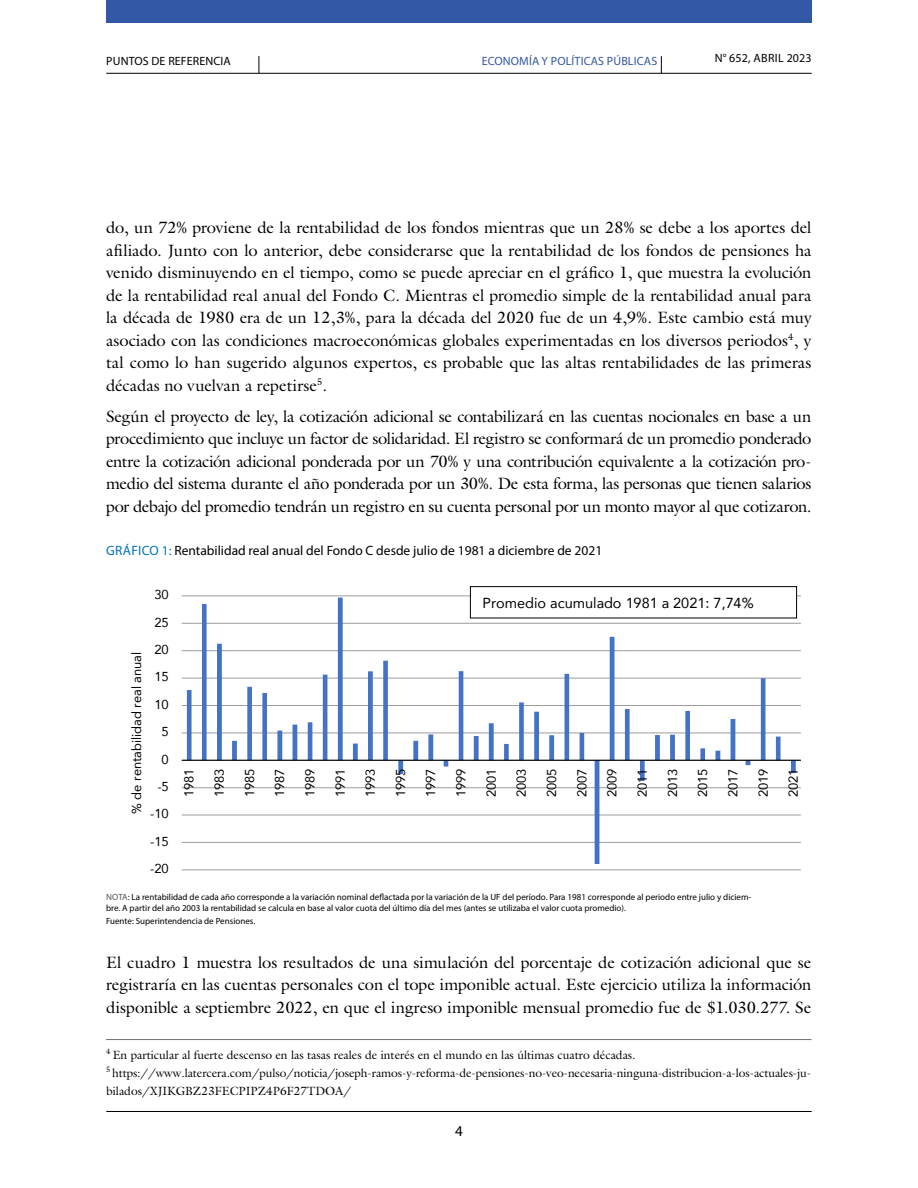
<style>
.page{position:relative;width:918px;height:1188px;background:#fff}
.page>*{position:absolute;margin:0;border:0;box-sizing:border-box;transform-origin:0 0}
.t1{font:16.5px/22.5px "Galliard Pro";letter-spacing:-.01em;color:#000;text-align:justify}
.t2{font:15px "Myriad Pro";color:#000}
.t3{font:14.55px "Avenir";color:#000}
.t4{font:13.5px "Myriad Pro";color:#000}
.t5{font:12.9px "Avenir";letter-spacing:-.005em;color:#000}
.t6{font:12px/18px "Galliard Pro";color:#000}
.t7{font:12px "Myriad Pro";letter-spacing:.01em;color:#000}
.t8{font:12px "Myriad Pro";letter-spacing:.01em;color:#3257a4}
.t9{font:9px/10.8px "Myriad Pro";color:#000}
.s1{color:#0072b8}
.s2{color:#575756}
</style>
<div class="page">
<hr style="left:106px;top:1111px;width:706px;height:1px;background:#000">
<div style="left:106px;top:0;width:706px;height:23px;background:#3257a4"></div>
<hr style="left:106px;top:73px;width:706px;height:1px;background:#000">
<svg style="left:259px;top:56px;width:1px;height:17px"></svg>
<svg style="left:661px;top:56px;width:1px;height:17px"></svg>
<hr style="left:182px;top:869px;width:619px;height:1px;background:#9d9c9c">
<hr style="left:182px;top:842px;width:619px;height:1px;background:#9d9c9c">
<hr style="left:182px;top:815px;width:619px;height:1px;background:#9d9c9c">
<hr style="left:182px;top:787px;width:619px;height:1px;background:#9d9c9c">
<hr style="left:182px;top:733px;width:619px;height:1px;background:#9d9c9c">
<hr style="left:182px;top:705px;width:619px;height:1px;background:#9d9c9c">
<hr style="left:182px;top:678px;width:619px;height:1px;background:#9d9c9c">
<hr style="left:182px;top:650px;width:619px;height:1px;background:#9d9c9c">
<hr style="left:182px;top:623px;width:619px;height:1px;background:#9d9c9c">
<hr style="left:182px;top:595px;width:619px;height:1px;background:#9d9c9c">
<svg style="left:187px;top:598px;width:609px;height:266px"></svg>
<hr style="left:182px;top:760px;width:619px;height:1px;background:#000">
<div style="left:470px;top:587px;width:327px;height:31px;background:#fff"></div>
<div style="left:470px;top:586px;width:327px;height:32px;border:1px solid #000"></div>
<hr style="left:106px;top:1039px;width:705px;height:1px;background:#706f6f">
<p class="t7" style="left:106px;top:54px;width:126px">PUNTOS DE REFERENCIA</p>
<p class="t8" style="left:482px;top:54px;width:177px">ECONOMÍA Y POLÍTICAS PÚBLICAS</p>
<p class="t7" style="left:715px;top:51px;width:98px">N° 652, ABRIL 2023</p>
<p class="t1" style="left:106px;top:216px;width:707px">do, un 72% proviene de la rentabilidad de los fondos mientras que un 28% se debe a los aportes del afiliado. Junto con lo anterior, debe considerarse que la rentabilidad de los fondos de pensiones ha venido disminuyendo en el tiempo, como se puede apreciar en el gráfico 1, que muestra la evolución de la rentabilidad real anual del Fondo C. Mientras el promedio simple de la rentabilidad anual para la década de 1980 era de un 12,3%, para la década del 2020 fue de un 4,9%. Este cambio está muy asociado con las condiciones macroeconómicas globales experimentadas en los diversos periodos<sup>4</sup>, y tal como lo han sugerido algunos expertos, es probable que las altas rentabilidades de las primeras décadas no vuelvan a repetirse<sup>5</sup>.</p>
<p class="t1" style="left:106px;top:405px;width:707px">Según el proyecto de ley, la cotización adicional se contabilizará en las cuentas nocionales en base a un procedimiento que incluye un factor de solidaridad. El registro se conformará de un promedio ponderado entre la cotización adicional ponderada por un 70% y una contribución equivalente a la cotización pro&shy;medio del sistema durante el año ponderada por un 30%. De esta forma, las personas que tienen salarios por debajo del promedio tendrán un registro en su cuenta personal por un monto mayor al que cotizaron.</p>
<p class="t4" style="left:106px;top:543px;width:498px"><span class="s1">GRÁFICO 1:</span> Rentabilidad real anual del Fondo C desde julio de 1981 a diciembre de 2021</p>
<p class="t5" style="left:126px;top:814px;width:163px;rotate:-90deg">% de rentabilidad real anual</p>
<p class="t5" style="left:155px;top:584px;width:16px">30</p>
<p class="t5" style="left:155px;top:612px;width:16px">25</p>
<p class="t5" style="left:155px;top:639px;width:16px">20</p>
<p class="t5" style="left:155px;top:667px;width:16px">15</p>
<p class="t5" style="left:155px;top:694px;width:16px">10</p>
<p class="t5" style="left:162px;top:721px;width:9px">5</p>
<p class="t5" style="left:162px;top:749px;width:9px">0</p>
<p class="t5" style="left:157px;top:776px;width:13px">-5</p>
<p class="t5" style="left:150px;top:804px;width:20px">-10</p>
<p class="t5" style="left:150px;top:831px;width:20px">-15</p>
<p class="t5" style="left:150px;top:858px;width:20px">-20</p>
<p class="t3" style="left:482px;top:591px;width:273px">Promedio acumulado 1981 a 2021: 7,74%</p>
<p class="t5" style="left:179px;top:797px;width:30px;rotate:-90deg">1981</p>
<p class="t5" style="left:209px;top:797px;width:30px;rotate:-90deg">1983</p>
<p class="t5" style="left:239px;top:797px;width:30px;rotate:-90deg">1985</p>
<p class="t5" style="left:269px;top:797px;width:30px;rotate:-90deg">1987</p>
<p class="t5" style="left:300px;top:797px;width:30px;rotate:-90deg">1989</p>
<p class="t5" style="left:330px;top:797px;width:30px;rotate:-90deg">1991</p>
<p class="t5" style="left:360px;top:797px;width:30px;rotate:-90deg">1993</p>
<p class="t5" style="left:390px;top:797px;width:30px;rotate:-90deg">1995</p>
<p class="t5" style="left:420px;top:797px;width:30px;rotate:-90deg">1997</p>
<p class="t5" style="left:451px;top:797px;width:30px;rotate:-90deg">1999</p>
<p class="t5" style="left:481px;top:797px;width:30px;rotate:-90deg">2001</p>
<p class="t5" style="left:511px;top:797px;width:30px;rotate:-90deg">2003</p>
<p class="t5" style="left:541px;top:797px;width:30px;rotate:-90deg">2005</p>
<p class="t5" style="left:572px;top:797px;width:30px;rotate:-90deg">2007</p>
<p class="t5" style="left:602px;top:797px;width:30px;rotate:-90deg">2009</p>
<p class="t5" style="left:632px;top:797px;width:30px;rotate:-90deg">2011</p>
<p class="t5" style="left:662px;top:797px;width:30px;rotate:-90deg">2013</p>
<p class="t5" style="left:692px;top:797px;width:30px;rotate:-90deg">2015</p>
<p class="t5" style="left:723px;top:797px;width:30px;rotate:-90deg">2017</p>
<p class="t5" style="left:753px;top:797px;width:30px;rotate:-90deg">2019</p>
<p class="t5" style="left:783px;top:797px;width:30px;rotate:-90deg">2021</p>
<p class="t9" style="left:106px;top:892px;width:647px"><span class="s2">NOTA</span>: La rentabilidad de cada año corresponde a la variación nominal deflactada por la variación de la UF del período. Para 1981 corresponde al periodo entre julio y diciem&shy;bre. A partir del año 2003 la rentabilidad se calcula en base al valor cuota del último día del mes (antes se utilizaba el valor cuota promedio).</p>
<p class="t9" style="left:106px;top:915px;width:151px">Fuente: Superintendencia de Pensiones.</p>
<p class="t1" style="left:106px;top:951px;width:707px">El cuadro 1 muestra los resultados de una simulación del porcentaje de cotización adicional que se registraría en las cuentas personales con el tope imponible actual. Este ejercicio utiliza la información disponible a septiembre 2022, en que el ingreso imponible mensual promedio fue de $1.030.277. Se</p>
<p class="t6" style="left:106px;top:1046px;width:707px"><sup>4</sup> En particular al fuerte descenso en las tasas reales de interés en el mundo en las últimas cuatro décadas.<br><sup>5</sup> https://www.latercera.com/pulso/noticia/joseph-ramos-y-reforma-de-pensiones-no-veo-necesaria-ninguna-distribucion-a-los-actuales-ju&shy;bilados/XJIKGBZ23FECPIPZ4P6F27TDOA/</p>
<p class="t2" style="left:455px;top:1122px;width:9px">4</p>
</div>
